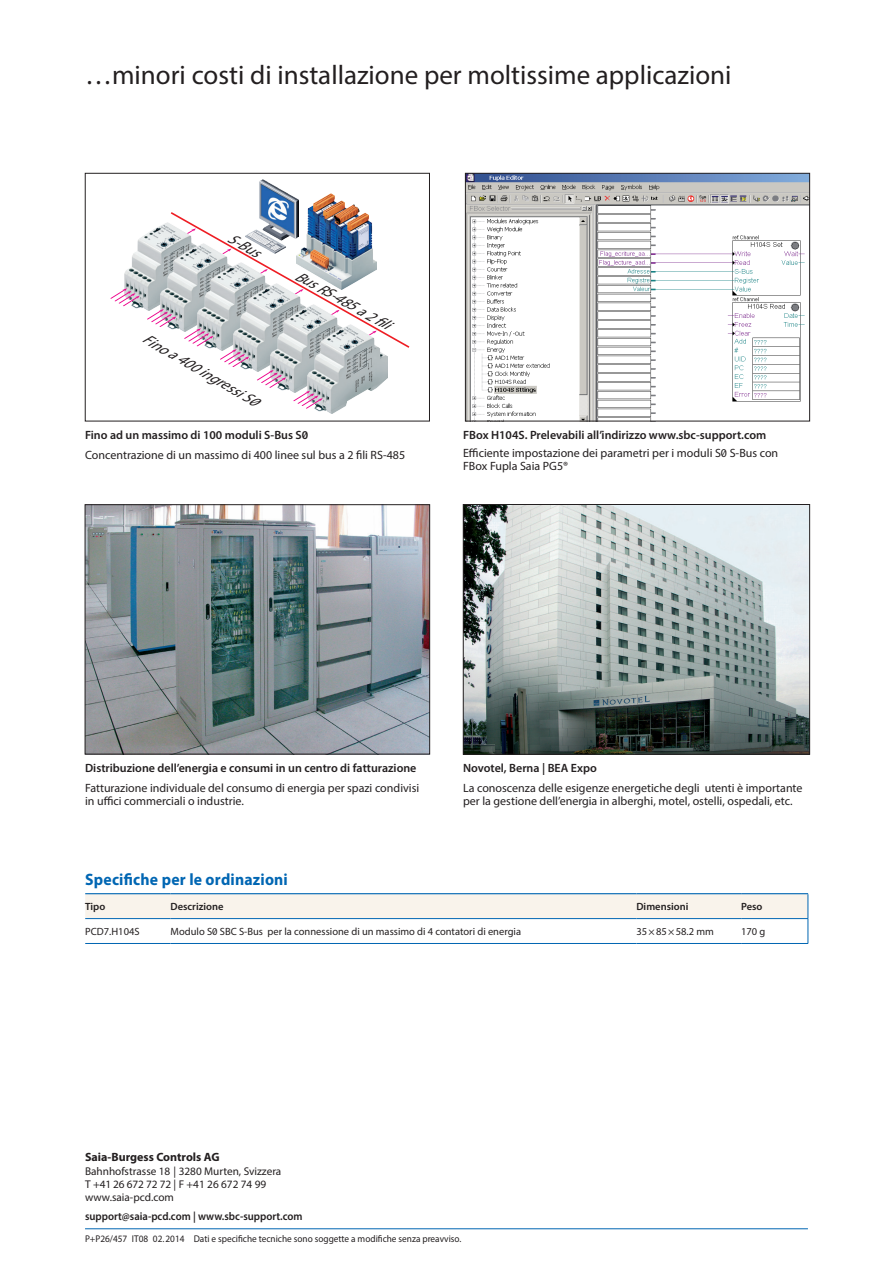
<style>
.page{position:relative;width:893px;height:1263px;background:#fff}
.page>*{position:absolute;margin:0;border:0;box-sizing:border-box;transform-origin:0 0}
.Haupttitel{font:27px "Myriad Pro";color:#231f20}
.Tabellentitel__blau{font:700 16.5px "Myriad Pro";letter-spacing:.015em;color:#0166b3;scale:.95 1}
._006_Lauftext_9_13{font:italic 14.7px "Myriad Pro";color:#231f20}
.t1{font:12px/13.5px "Myriad Pro";color:#231f20}
.Daten{font:600 12px "Myriad Pro";color:#231f20}
.SBC__bold__8pt{font:700 12px "Myriad Pro";color:#231f20}
.Adresse__7_5pt{font:11.25px "Myriad Pro";color:#231f20}
.Support-Zeile__semib{font:600 11.25px "Myriad Pro";color:#231f20;scale:.95 1}
.Daten-2{font:10.5px "Myriad Pro";color:#231f20}
.Daten-3{font:600 10.5px "Myriad Pro";color:#231f20}
.Fusszeile_mit_Nummer{font:9.75px "Myriad Pro";color:#231f20;scale:.95 1}
</style>
<div class="page">
<img style="left:465px;top:506px;width:343px;height:246px">
<div style="left:463px;top:504px;width:347px;height:250px;border:1px solid #231f20"></div>
<img style="left:467px;top:175px;width:341px;height:244px">
<div style="left:465px;top:173px;width:345px;height:248px;border:1px solid #231f20"></div>
<img style="left:87px;top:506px;width:341px;height:246px">
<div style="left:85px;top:504px;width:345px;height:250px;border:1px solid #231f20"></div>
<div style="left:85px;top:173px;width:345px;height:248px;border:1px solid #231f20"></div>
<img style="left:124px;top:234px;width:23px;height:76px">
<img style="left:259px;top:180px;width:37px;height:31px">
<img style="left:296px;top:194px;width:64px;height:17px">
<svg style="left:110px;top:288px;width:31px;height:18px"></svg>
<img style="left:315px;top:409px;width:25px;height:4px">
<svg style="left:147px;top:211px;width:263px;height:198px"></svg>
<hr style="left:85px;top:1228px;width:723px;height:1px;background:#0166b3">
<svg style="left:85px;top:894px;width:724px;height:49px"></svg>
<hr style="left:85px;top:943px;width:86px;height:1px;background:#0166b3">
<hr style="left:171px;top:943px;width:465px;height:1px;background:#0166b3">
<hr style="left:636px;top:943px;width:105px;height:1px;background:#0166b3">
<hr style="left:741px;top:943px;width:67px;height:1px;background:#0166b3">
<hr style="left:85px;top:893px;width:86px;height:1px;background:#0166b3">
<hr style="left:171px;top:893px;width:465px;height:1px;background:#0166b3">
<hr style="left:636px;top:893px;width:105px;height:1px;background:#0166b3">
<hr style="left:741px;top:893px;width:67px;height:1px;background:#0166b3">
<p class="Haupttitel" style="left:85px;top:58px;width:648px">…minori costi di installazione per moltissime applicazioni</p>
<p class="_006_Lauftext_9_13" style="left:233px;top:229px;width:35px;rotate:29deg">S-Bus</p>
<p class="_006_Lauftext_9_13" style="left:148px;top:329px;width:131px;rotate:30deg">Fino a 400 ingressi S0</p>
<p class="_006_Lauftext_9_13" style="left:301px;top:266px;width:107px;rotate:29deg">Bus RS-485 a 2 fi li</p>
<p class="Daten" style="left:85px;top:427px;width:225px">Fino ad un massimo di 100 moduli S-Bus S0</p>
<p class="t1" style="left:85px;top:448px;width:322px">Concentrazione di un massimo di 400 linee sul bus a 2 fili RS-485</p>
<p class="Daten" style="left:463px;top:427px;width:305px">FBox H104S. Prelevabili all’indirizzo www.sbc-support.com</p>
<p class="t1" style="left:463px;top:446px;width:317px">Efficiente impostazione dei parametri per i moduli S0 S-Bus con<br>FBox Fupla Saia PG5®</p>
<p class="Daten" style="left:85px;top:760px;width:333px">Distribuzione dell’energia e consumi in un centro di fatturazione</p>
<p class="t1" style="left:85px;top:781px;width:336px">Fatturazione individuale del consumo di energia per spazi condivisi in uffici commerciali o industrie.</p>
<p class="Daten" style="left:463px;top:760px;width:135px">Novotel, Berna | BEA Expo</p>
<p class="t1" style="left:463px;top:781px;width:341px">La conoscenza delle esigenze energetiche degli utenti è importante per la gestione dell’energia in alberghi, motel, ostelli, ospedali, etc.</p>
<p class="Tabellentitel__blau" style="left:85px;top:869px;width:215px">Specifiche per le ordinazioni</p>
<p class="Daten-3" style="left:85px;top:900px;width:22px">Tipo</p>
<p class="Daten-3" style="left:171px;top:900px;width:54px">Descrizione</p>
<p class="Daten-3" style="left:636px;top:900px;width:53px">Dimensioni</p>
<p class="Daten-3" style="left:741px;top:900px;width:23px">Peso</p>
<p class="Daten-2" style="left:85px;top:925px;width:56px">PCD7.H104S</p>
<p class="Daten-2" style="left:171px;top:925px;width:352px">Modulo S0 SBC S-Bus per la connessione di un massimo di 4 contatori di energia</p>
<p class="Daten-2" style="left:636px;top:925px;width:79px">35×85×58.2 mm</p>
<p class="Daten-2" style="left:741px;top:925px;width:26px">170 g</p>
<p class="SBC__bold__8pt" style="left:85px;top:1149px;width:136px">Saia-Burgess Controls AG</p>
<p class="Adresse__7_5pt" style="left:85px;top:1165px;width:198px">Bahnhofstrasse 18 | 3280 Murten, Svizzera</p>
<p class="Adresse__7_5pt" style="left:85px;top:1177px;width:183px">T +41 26 672 72 72 | F +41 26 672 74 99</p>
<p class="Adresse__7_5pt" style="left:85px;top:1190px;width:90px">www.saia-pcd.com</p>
<p class="Support-Zeile__semib" style="left:85px;top:1209px;width:230px">support@saia-pcd.com | www.sbc-support.com</p>
<p class="Fusszeile_mit_Nummer" style="left:85px;top:1232px;width:398px">P+P26/457 IT08 02.2014 Dati e specifiche tecniche sono soggette a modifiche senza preavviso.</p>
</div>
